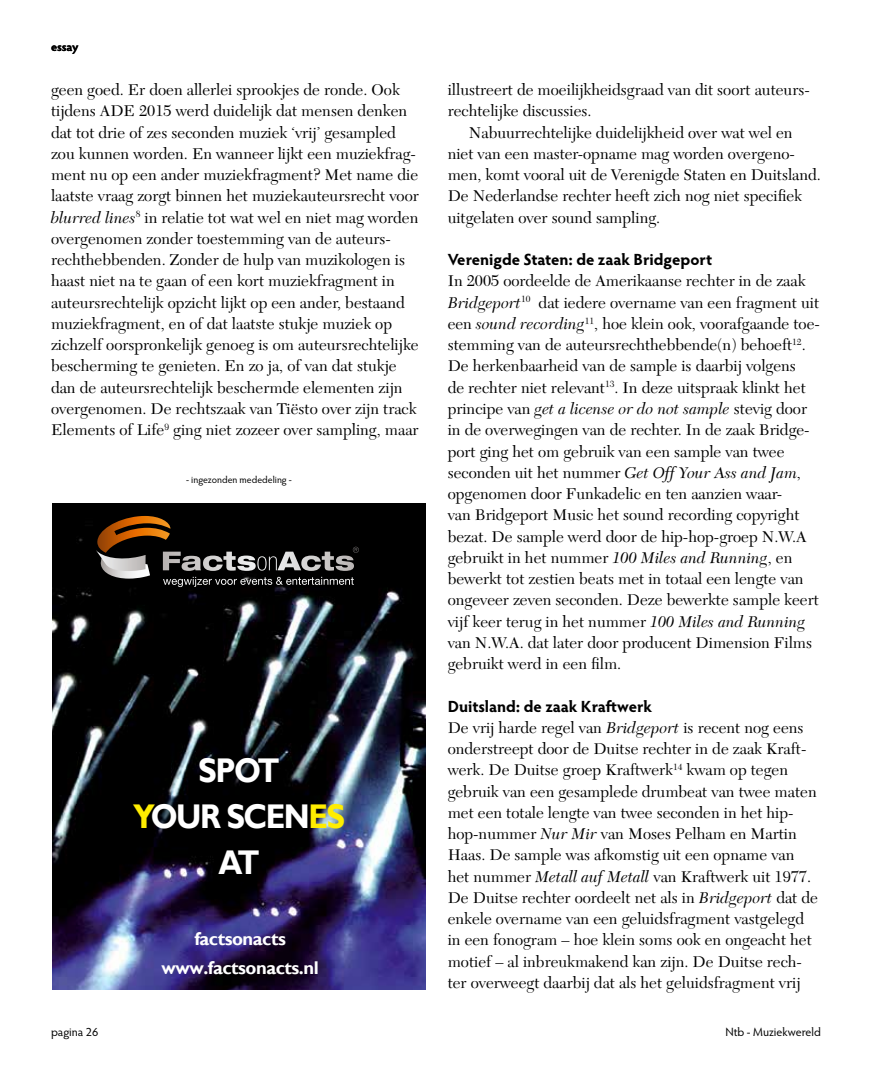
<style>
.page{position:relative;width:872px;height:1085px;background:#fff}
.page>*{position:absolute;margin:0;border:0;box-sizing:border-box;transform-origin:0 0}
.t1{font:700 34.2px/46px "Gill Sans";letter-spacing:-.05em;color:#fff;text-align:center;scale:.9 1}
.t2{font:700 18.45px/28.3px "Gill Sans";letter-spacing:-.025em;color:#fff;text-align:center}
.t3{font:16.2px/21.3px "New Caledonia";color:#000}
.t4{font:700 16.2px "Hypatia Sans Pro";color:#000}
.t5{font:12px "Hypatia Sans Pro";color:#000}
.t6{font:700 12px "Hypatia Sans Pro";letter-spacing:-.015em;color:#000}
.t7{font:9.75px "Hypatia Sans Pro";color:#000}
.s1{font-style:italic}
.s2{color:#ffed00}
</style>
<div class="page">
<img style="left:52px;top:503px;width:374px;height:486px">
<svg style="left:96px;top:516px;width:263px;height:71px;background:#302a24"></svg>
<p class="t6" style="left:51px;top:38px;width:29px">essay</p>
<p class="t3" style="left:51px;top:79px;width:369px">geen goed. Er doen allerlei sprookjes de ronde. Ook tijdens ADE 2015 werd duidelijk dat mensen denken dat tot drie of zes seconden muziek ‘vrij’ gesampled zou kunnen worden. En wanneer lijkt een muziekfrag&shy;ment nu op een ander muziekfragment? Met name die laatste vraag zorgt binnen het muziekauteursrecht voor <span class="s1">blurred lines</span><sup>8</sup> in relatie tot wat wel en niet mag worden overgenomen zonder toestemming van de auteurs&shy;rechthebbenden. Zonder de hulp van muzikologen is haast niet na te gaan of een kort muziekfragment in auteursrechtelijk opzicht lijkt op een ander, bestaand muziekfragment, en of dat laatste stukje muziek op zichzelf oorspronkelijk genoeg is om auteursrechtelijke bescherming te genieten. En zo ja, of van dat stukje dan de auteursrechtelijk beschermde elementen zijn overgenomen. De rechtszaak van Tiësto over zijn track Elements of Life<sup>9</sup> ging niet zozeer over sampling, maar</p>
<p class="t3" style="left:448px;top:79px;width:363px">illustreert de moeilijkheidsgraad van dit soort auteurs&shy;rechtelijke discussies.</p>
<p class="t3" style="left:448px;top:122px;width:375px;text-indent:21px">Nabuurrechtelijke duidelijkheid over wat wel en niet van een master-opname mag worden overgeno&shy;men, komt vooral uit de Verenigde Staten en Duitsland.<br>De Nederlandse rechter heeft zich nog niet specifiek uitgelaten over sound sampling.</p>
<p class="t4" style="left:448px;top:248px;width:266px">Verenigde Staten: de zaak Bridgeport</p>
<p class="t3" style="left:448px;top:271px;width:374px">In 2005 oordeelde de Amerikaanse rechter in de zaak <span class="s1">Bridgeport</span><sup>10</sup> dat iedere overname van een fragment uit een <span class="s1">sound recording</span><sup>11</sup>, hoe klein ook, voorafgaande toe&shy;stemming van de auteursrechthebbende(n) behoeft<sup>12</sup>.<br>De herkenbaarheid van de sample is daarbij volgens<br>de rechter niet relevant<sup>13</sup>. In deze uitspraak klinkt het principe van <span class="s1">get a license or do not sample</span> stevig door in de overwegingen van de rechter. In de zaak Bridge&shy;port ging het om gebruik van een sample van twee seconden uit het nummer <span class="s1">Get Off Your Ass and Jam</span>, opgenomen door Funkadelic en ten aanzien waar-<br>van Bridgeport Music het sound recording copyright bezat. De sample werd door de hip-hop-groep N.W.A gebruikt in het nummer <span class="s1">100 Miles and Running</span>, en bewerkt tot zestien beats met in totaal een lengte van ongeveer zeven seconden. Deze bewerkte sample keert vijf keer terug in het nummer <span class="s1">100 Miles and Running </span>van N.W.A. dat later door producent Dimension Films gebruikt werd in een film.</p>
<p class="t4" style="left:448px;top:694px;width:206px">Duitsland: de zaak Kraftwerk</p>
<p class="t3" style="left:448px;top:717px;width:372px">De vrij harde regel van <span class="s1">Bridgeport</span> is recent nog eens onderstreept door de Duitse rechter in de zaak Kraft&shy;werk. De Duitse groep Kraftwerk<sup>14</sup> kwam op tegen gebruik van een gesamplede drumbeat van twee maten met een totale lengte van twee seconden in het hip&shy;hop-nummer <span class="s1">Nur Mir</span> van Moses Pelham en Martin Haas. De sample was afkomstig uit een opname van het nummer <span class="s1">Metall auf Metall</span> van Kraftwerk uit 1977.<br>De Duitse rechter oordeelt net als in <span class="s1">Bridgeport</span> dat de enkele overname van een geluidsfragment vastgelegd in een fonogram – hoe klein soms ook en ongeacht het motief – al inbreukmakend kan zijn. De Duitse rech&shy;ter overweegt daarbij dat als het geluidsfragment vrij</p>
<p class="t7" style="left:186px;top:473px;width:107px">- ingezonden mededeling -</p>
<h1 class="t1" style="left:133px;top:748px;width:237px">SPOT<br><span class="s2">Y</span>OUR SCEN<span class="s2">ES<br></span>AT</h1>
<p class="t2" style="left:162px;top:925px;width:159px">factsonacts www.factsonacts.nl</p>
<p class="t5" style="left:51px;top:1024px;width:49px">pagina 26</p>
<p class="t5" style="left:725px;top:1024px;width:97px">Ntb - Muziekwereld</p>
</div>
